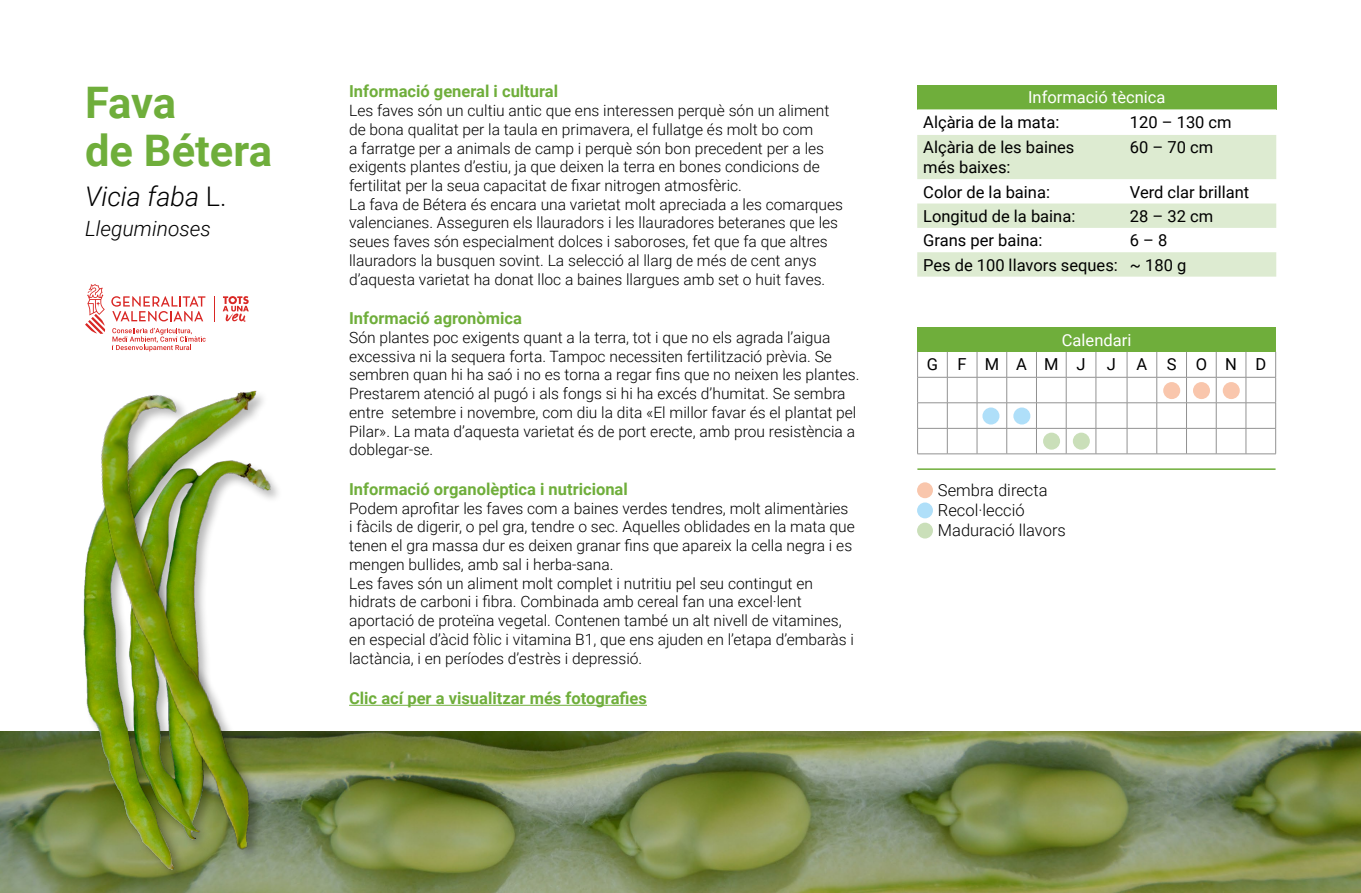
<style>
.page{position:relative;width:1361px;height:893px;background:#fff}
.page>*{position:absolute;margin:0;border:0;box-sizing:border-box;transform-origin:0 0}
.t1{font:700 43.5px/48px "Roboto";color:#6fae3b}
.t2{font:italic 300 27px "Roboto";color:#000}
.t3{font:italic 300 21px "Roboto";color:#000}
.t4{font:16.5px/19.8px "Roboto";color:#000}
.t5{font:700 16.5px "Roboto";color:#6fae3b}
.t6{font:300 16.5px/19.8px "Roboto";color:#000}
.t7{font:16.5px "Roboto";color:#fff}
.t8{font:300 15.6px/18.8px "Roboto";color:#000}
.s1{font-style:normal}
</style>
<div class="page">
<img style="left:0;top:731px;width:1361px;height:161px">
<hr style="left:349px;top:705px;width:298px;height:1px;background:#6fae3b">
<div style="left:917px;top:85px;width:359px;height:24px;background:#6fae3b"></div>
<svg style="left:917px;top:109px;width:359px;height:1px"></svg>
<svg style="left:917px;top:135px;width:359px;height:142px;fill:#ddebd1"></svg>
<div style="left:917px;top:327px;width:358px;height:25px;background:#6fae3b"></div>
<hr style="left:917px;top:377px;width:30px;height:1px;background:#929292">
<hr style="left:947px;top:377px;width:30px;height:1px;background:#929292">
<hr style="left:1006px;top:377px;width:30px;height:1px;background:#929292">
<hr style="left:1036px;top:377px;width:30px;height:1px;background:#929292">
<hr style="left:1066px;top:377px;width:30px;height:1px;background:#929292">
<hr style="left:1096px;top:377px;width:31px;height:1px;background:#929292">
<hr style="left:1156px;top:377px;width:30px;height:1px;background:#929292">
<hr style="left:1186px;top:377px;width:30px;height:1px;background:#929292">
<hr style="left:1216px;top:377px;width:30px;height:1px;background:#929292">
<hr style="left:1246px;top:377px;width:30px;height:1px;background:#929292">
<hr style="left:917px;top:403px;width:30px;height:1px;background:#929292">
<hr style="left:947px;top:403px;width:30px;height:1px;background:#929292">
<hr style="left:1006px;top:403px;width:30px;height:1px;background:#929292">
<hr style="left:1036px;top:403px;width:30px;height:1px;background:#929292">
<hr style="left:1066px;top:403px;width:30px;height:1px;background:#929292">
<hr style="left:1096px;top:403px;width:31px;height:1px;background:#929292">
<hr style="left:1156px;top:403px;width:30px;height:1px;background:#929292">
<hr style="left:1186px;top:403px;width:30px;height:1px;background:#929292">
<hr style="left:1216px;top:403px;width:30px;height:1px;background:#929292">
<hr style="left:1246px;top:403px;width:30px;height:1px;background:#929292">
<hr style="left:917px;top:428px;width:30px;height:1px;background:#929292">
<svg style="left:917px;top:352px;width:1px;height:102px"></svg>
<hr style="left:947px;top:428px;width:30px;height:1px;background:#929292">
<svg style="left:947px;top:352px;width:1px;height:102px"></svg>
<hr style="left:1006px;top:428px;width:30px;height:1px;background:#929292">
<hr style="left:1036px;top:428px;width:30px;height:1px;background:#929292">
<svg style="left:1036px;top:352px;width:1px;height:102px"></svg>
<hr style="left:1066px;top:428px;width:30px;height:1px;background:#929292">
<svg style="left:1066px;top:352px;width:1px;height:102px"></svg>
<hr style="left:1096px;top:428px;width:31px;height:1px;background:#929292">
<svg style="left:1095px;top:352px;width:1px;height:102px"></svg>
<hr style="left:1156px;top:428px;width:30px;height:1px;background:#929292">
<hr style="left:1186px;top:428px;width:30px;height:1px;background:#929292">
<svg style="left:1186px;top:352px;width:1px;height:102px"></svg>
<hr style="left:1216px;top:428px;width:30px;height:1px;background:#929292">
<svg style="left:1216px;top:352px;width:1px;height:102px"></svg>
<hr style="left:1246px;top:428px;width:30px;height:1px;background:#929292">
<svg style="left:1245px;top:352px;width:1px;height:102px"></svg>
<svg style="left:1275px;top:352px;width:1px;height:102px"></svg>
<hr style="left:917px;top:454px;width:30px;height:1px;background:#929292">
<hr style="left:947px;top:454px;width:30px;height:1px;background:#929292">
<svg style="left:977px;top:352px;width:30px;height:103px"></svg>
<hr style="left:1006px;top:454px;width:30px;height:1px;background:#929292">
<hr style="left:1036px;top:454px;width:30px;height:1px;background:#929292">
<hr style="left:1066px;top:454px;width:30px;height:1px;background:#929292">
<hr style="left:1096px;top:454px;width:31px;height:1px;background:#929292">
<svg style="left:1127px;top:352px;width:30px;height:103px"></svg>
<hr style="left:1156px;top:454px;width:30px;height:1px;background:#929292">
<hr style="left:1186px;top:454px;width:30px;height:1px;background:#929292">
<hr style="left:1216px;top:454px;width:30px;height:1px;background:#929292">
<hr style="left:1246px;top:454px;width:30px;height:1px;background:#929292">
<div style="left:917px;top:482px;width:16px;height:16px;background:#f9c6ac;border-radius:50%"></div>
<div style="left:917px;top:502px;width:16px;height:16px;background:#afdff9;border-radius:50%"></div>
<div style="left:917px;top:523px;width:16px;height:15px;background:#cadfb9;border-radius:50%"></div>
<div style="left:1163px;top:382px;width:17px;height:17px;background:#f9c6ac;border-radius:50%"></div>
<hr style="left:917px;top:468px;width:358px;height:2px;background:#6fae3b">
<svg style="left:112px;top:328px;width:94px;height:12px"></svg>
<svg style="left:111px;top:296px;width:94px;height:25px"></svg>
<svg style="left:85px;top:284px;width:20px;height:50px"></svg>
<svg style="left:223px;top:296px;width:26px;height:26px"></svg>
<svg style="left:214px;top:296px;width:1px;height:26px"></svg>
<div style="left:982px;top:407px;width:17px;height:17px;background:#afdff9;border-radius:50%"></div>
<div style="left:1013px;top:407px;width:17px;height:17px;background:#afdff9;border-radius:50%"></div>
<div style="left:1193px;top:382px;width:17px;height:17px;background:#f9c6ac;border-radius:50%"></div>
<div style="left:1222px;top:382px;width:17px;height:17px;background:#f9c6ac;border-radius:50%"></div>
<div style="left:1043px;top:433px;width:17px;height:17px;background:#cadfb9;border-radius:50%"></div>
<div style="left:1073px;top:433px;width:17px;height:17px;background:#cadfb9;border-radius:50%"></div>
<img style="left:1px;top:340px;width:300px;height:553px">
<h1 class="t1" style="left:85px;top:77px;width:188px">Fava<br>de Bétera</h1>
<h2 class="t2" style="left:85px;top:178px;width:143px">Vicia faba <span class="s1">L.</span></h2>
<h3 class="t3" style="left:85px;top:214px;width:127px">Lleguminoses</h3>
<p class="t5" style="left:349px;top:80px;width:210px">Informació general i cultural</p>
<p class="t8" style="left:349px;top:101px;width:495px">Les faves són un cultiu antic que ens interessen perquè són un aliment de bona qualitat per la taula en primavera, el fullatge és molt bo com<br>a farratge per a animals de camp i perquè són bon precedent per a les exigents plantes d’estiu, ja que deixen la terra en bones condicions de fertilitat per la seua capacitat de fixar nitrogen atmosfèric.<br>La fava de Bétera és encara una varietat molt apreciada a les comarques valencianes. Asseguren els llauradors i les llauradores beteranes que les seues faves són especialment dolces i saboroses, fet que fa que altres llauradors la busquen sovint. La selecció al llarg de més de cent anys d’aquesta varietat ha donat lloc a baines llargues amb set o huit faves.</p>
<p class="t5" style="left:349px;top:307px;width:174px">Informació agronòmica</p>
<p class="t8" style="left:349px;top:327px;width:512px">Són plantes poc exigents quant a la terra, tot i que no els agrada l’aigua excessiva ni la sequera forta. Tampoc necessiten fertilització prèvia. Se sembren quan hi ha saó i no es torna a regar fins que no neixen les plantes.<br>Prestarem atenció al pugó i als fongs si hi ha excés d’humitat. Se sembra entre setembre i novembre, com diu la dita «El millor favar és el plantat pel Pilar». La mata d’aquesta varietat és de port erecte, amb prou resistència a doblegar-se.</p>
<p class="t5" style="left:349px;top:477px;width:280px">Informació organolèptica i nutricional</p>
<p class="t8" style="left:349px;top:498px;width:507px">Podem aprofitar les faves com a baines verdes tendres, molt alimentàries i fàcils de digerir, o pel gra, tendre o sec. Aquelles oblidades en la mata que tenen el gra massa dur es deixen granar fins que apareix la cella negra i es mengen bullides, amb sal i herba-sana.<br>Les faves són un aliment molt complet i nutritiu pel seu contingut en hidrats de carboni i fibra. Combinada amb cereal fan una excel·lent aportació de proteïna vegetal. Contenen també un alt nivell de vitamines, en especial d’àcid fòlic i vitamina B1, que ens ajuden en l’etapa d’embaràs i lactància, i en períodes d’estrès i depressió.</p>
<p class="t5" style="left:349px;top:687px;width:299px">Clic ací per a visualitzar més fotografies</p>
<p class="t7" style="left:1028px;top:86px;width:139px">Informació tècnica</p>
<p class="t4" style="left:923px;top:111px;width:138px">Alçària de la mata:</p>
<p class="t4" style="left:1130px;top:111px;width:103px">120 – 130 cm</p>
<p class="t4" style="left:923px;top:137px;width:153px">Alçària de les baines més baixes:</p>
<p class="t4" style="left:1130px;top:137px;width:85px">60 – 70 cm</p>
<p class="t4" style="left:923px;top:181px;width:128px">Color de la baina:</p>
<p class="t4" style="left:1130px;top:181px;width:121px">Verd clar brillant</p>
<p class="t4" style="left:923px;top:205px;width:154px">Longitud de la baina:</p>
<p class="t4" style="left:1130px;top:205px;width:85px">28 – 32 cm</p>
<p class="t4" style="left:923px;top:230px;width:121px">Grans per baina:</p>
<p class="t4" style="left:923px;top:228px;width:265px;line-height:24.3px;text-indent:207px">6 – 8<br>Pes de 100 llavors seques: ~ 180 g</p>
<p class="t7" style="left:1062px;top:328px;width:71px">Calendari</p>
<p class="t4" style="left:927px;top:354px;width:160px">GFMAMJ</p>
<p class="t4" style="left:1107px;top:354px;width:161px">JASOND</p>
<p class="t6" style="left:938px;top:480px;width:129px">Sembra directa<br>Recol·lecció<br>Maduració llavors</p>
</div>
